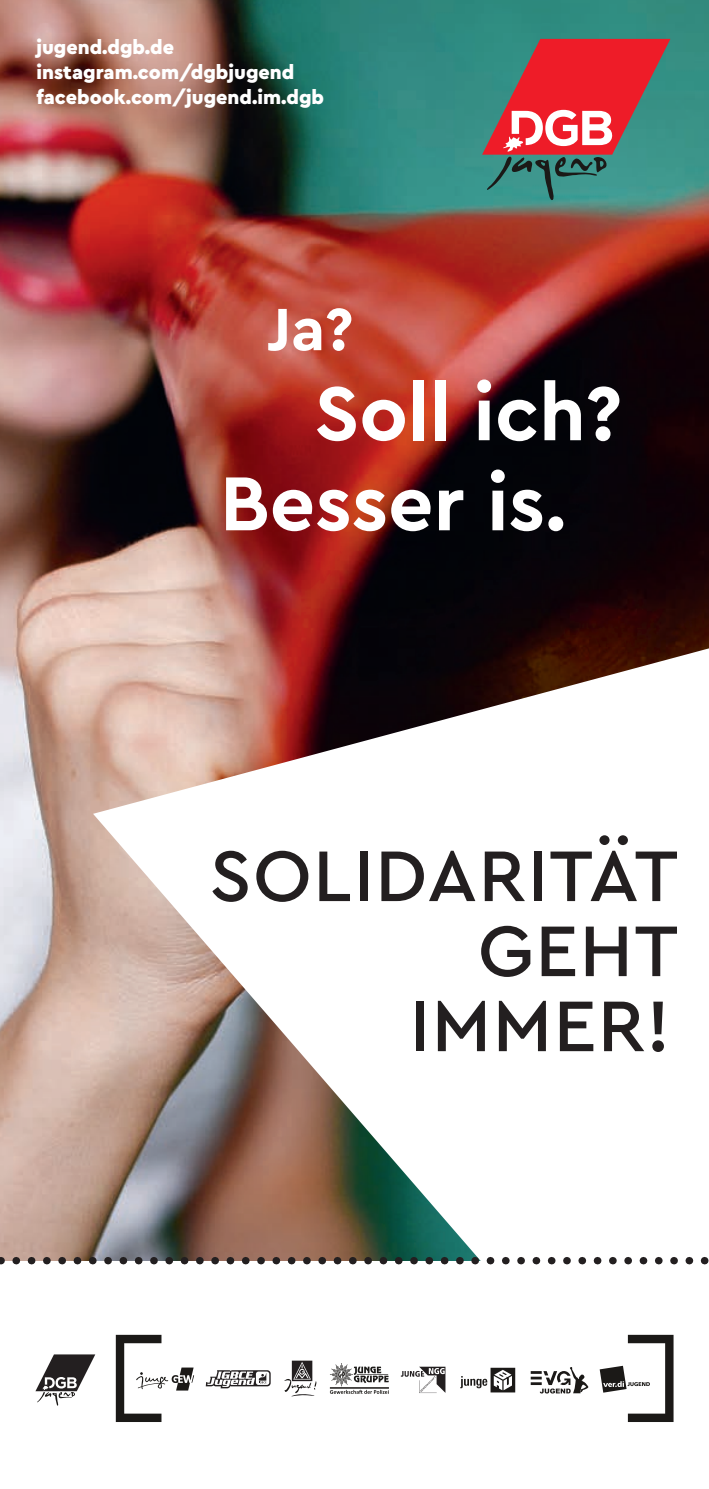
<style>
.page{position:relative;width:709px;height:1489px;background:#fff}
.page>*{position:absolute;margin:0;border:0;box-sizing:border-box;transform-origin:0 0}
.t1{font:700 80px "Cera PRO";color:#fff}
.t2{font:500 75px/75px "Cera PRO";letter-spacing:.02em;color:#231f20;text-align:right}
.t3{font:700 62.5px "Cera PRO";color:#fff}
.t4{font:900 20px/25px "Cera PRO";color:#fff}
</style>
<div class="page">
<img style="left:0;top:0;width:709px;height:1256px">
<svg style="left:93px;top:642px;width:616px;height:623px"></svg>
<svg style="left:0;top:1256px;width:709px;height:8px"></svg>
<svg style="left:116px;top:1334px;width:557px;height:87px"></svg>
<svg style="left:530px;top:1366px;width:58px;height:27px"></svg>
<svg style="left:599px;top:1365px;width:51px;height:27px"></svg>
<svg style="left:460px;top:1367px;width:55px;height:25px"></svg>
<svg style="left:136px;top:1367px;width:58px;height:23px"></svg>
<svg style="left:330px;top:1362px;width:59px;height:31px"></svg>
<svg style="left:400px;top:1366px;width:45px;height:26px"></svg>
<svg style="left:284px;top:1360px;width:33px;height:36px"></svg>
<svg style="left:206px;top:1369px;width:65px;height:19px"></svg>
<svg style="left:35px;top:1354px;width:60px;height:51px"></svg>
<svg style="left:482px;top:39px;width:188px;height:161px;background:#936464"></svg>
<p class="t4" style="left:36px;top:34px;width:289px">jugend.dgb.de instagram.com/dgbjugend facebook.com/jugend.im.dgb</p>
<h3 class="t3" style="left:267px;top:287px;width:88px">Ja?</h3>
<h1 class="t1" style="left:314px;top:360px;width:309px">Soll ich?</h1>
<h1 class="t1" style="left:220px;top:450px;width:348px">Besser is.</h1>
<h2 class="t2" style="left:210px;top:835px;width:470px">SOLIDARITÄT<br>GEHT<br>IMMER!</h2>
</div>
